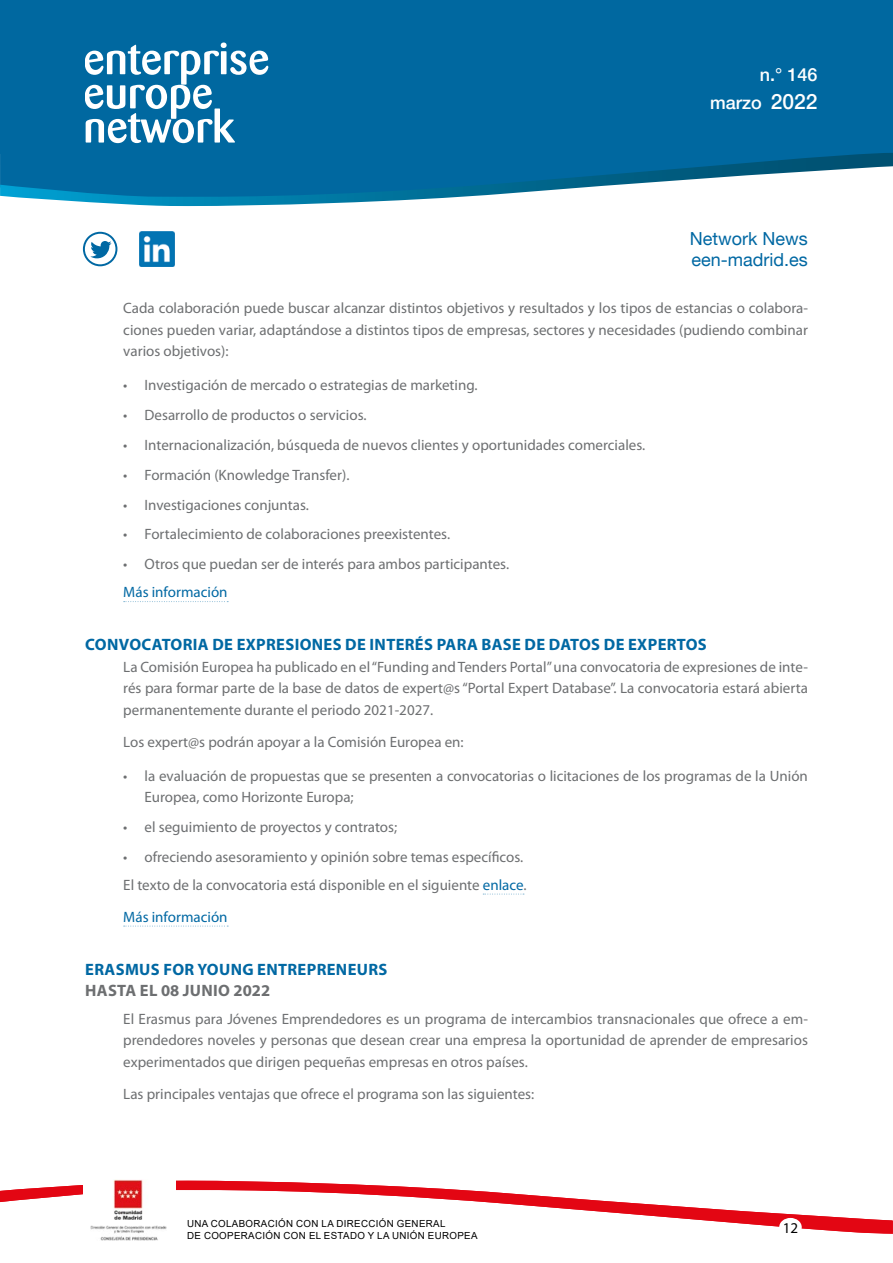
<style>
.page{position:relative;width:893px;height:1263px;background:#fff}
.page>*{position:absolute;margin:0;border:0;box-sizing:border-box;transform-origin:0 0}
.t1{font:18px/21.3px "Helvetica Neue LT";color:#0068a3}
.t2{font:500 18px/28.2px "Helvetica Neue LT";color:#fff;text-align:right}
.LADILLO_02{font:700 16.5px "Myriad Pro";letter-spacing:.02em;color:#0068a3}
.LADILLO_GRIS{font:700 16.5px "Myriad Pro";letter-spacing:.02em;color:#6d6f71}
.TEXTO{font:15px/21.3px "Myriad Pro";color:#6d6f71;text-align:justify}
.TEXTO-2{font:15px "Myriad Pro";color:#0068a3}
.t3{font:15px "Myriad Pro";color:#000}
.t4{font:9.75px/11.7px "Arial";letter-spacing:.035em;color:#000}
.s1{font-size:21px}
.s2{color:#0068a3}
</style>
<div class="page">
<div style="left:0;top:0;width:893px;height:153px;background:#0068a0"></div>
<svg style="left:0;top:153px;width:893px;height:53px"></svg>
<svg style="left:85px;top:43px;width:183px;height:100px"></svg>
<svg style="left:82px;top:231px;width:36px;height:36px"></svg>
<img style="left:139px;top:232px;width:35px;height:34px">
<svg style="left:0;top:1181px;width:892px;height:52px"></svg>
<div style="left:83px;top:1179px;width:93px;height:61px;background:#fff"></div>
<img style="left:91px;top:1179px;width:76px;height:61px">
<div style="left:779px;top:1218px;width:23px;height:18px;background:#fff;border-radius:50%"></div>
<svg style="left:124px;top:601px;width:104px;height:1px"></svg>
<svg style="left:483px;top:894px;width:41px;height:1px"></svg>
<svg style="left:124px;top:926px;width:104px;height:1px"></svg>
<p class="t2" style="left:710px;top:60px;width:109px">n.° 146 marzo <span class="s1">2022</span></p>
<p class="t1" style="left:690px;top:227px;width:119px">Network News een-madrid.es</p>
<p class="TEXTO" style="left:123px;top:297px;width:686px">Cada colaboración puede buscar alcanzar distintos objetivos y resultados y los tipos de estancias o colabora&shy;ciones pueden variar, adaptándose a distintos tipos de empresas, sectores y necesidades (pudiendo combinar varios objetivos):</p>
<p class="TEXTO" style="left:123px;top:374px;width:356px">• Investigación de mercado o estrategias de marketing.</p>
<p class="TEXTO" style="left:123px;top:404px;width:245px">• Desarrollo de productos o servicios.</p>
<p class="TEXTO" style="left:123px;top:434px;width:523px">• Internacionalización, búsqueda de nuevos clientes y oportunidades comerciales.</p>
<p class="TEXTO" style="left:123px;top:464px;width:228px">• Formación (Knowledge Transfer).</p>
<p class="TEXTO" style="left:123px;top:494px;width:187px">• Investigaciones conjuntas.</p>
<p class="TEXTO" style="left:123px;top:524px;width:328px">• Fortalecimiento de colaboraciones preexistentes.</p>
<p class="TEXTO" style="left:123px;top:553px;width:387px">• Otros que puedan ser de interés para ambos participantes.</p>
<p class="TEXTO-2" style="left:123px;top:583px;width:106px">Más información</p>
<p class="LADILLO_02" style="left:85px;top:634px;width:623px">CONVOCATORIA DE EXPRESIONES DE INTERÉS PARA BASE DE DATOS DE EXPERTOS</p>
<p class="TEXTO" style="left:123px;top:656px;width:686px">La Comisión Europea ha publicado en el “Funding and Tenders Portal” una convocatoria de expresiones de inte&shy;rés para formar parte de la base de datos de expert@s “Portal Expert Database”. La convocatoria estará abierta permanentemente durante el periodo 2021-2027.</p>
<p class="TEXTO" style="left:123px;top:731px;width:342px">Los expert@s podrán apoyar a la Comisión Europea en:</p>
<p class="TEXTO" style="left:145px;top:765px;width:665px;text-indent:-21px">• la evaluación de propuestas que se presenten a convocatorias o licitaciones de los programas de la Unión<br>Europea, como Horizonte Europa;</p>
<p class="TEXTO" style="left:123px;top:816px;width:275px">• el seguimiento de proyectos y contratos;</p>
<p class="TEXTO" style="left:123px;top:846px;width:401px">• ofreciendo asesoramiento y opinión sobre temas específicos.</p>
<p class="TEXTO" style="left:123px;top:874px;width:405px">El texto de la convocatoria está disponible en el siguiente <span class="s2">enlace</span>.</p>
<p class="TEXTO-2" style="left:123px;top:907px;width:106px">Más información</p>
<p class="LADILLO_02" style="left:85px;top:958px;width:304px">ERASMUS FOR YOUNG ENTREPRENEURS</p>
<p class="LADILLO_GRIS" style="left:85px;top:980px;width:187px">HASTA EL 08 JUNIO 2022</p>
<p class="TEXTO" style="left:123px;top:1008px;width:686px">El Erasmus para Jóvenes Emprendedores es un programa de intercambios transnacionales que ofrece a em&shy;prendedores noveles y personas que desean crear una empresa la oportunidad de aprender de empresarios experimentados que dirigen pequeñas empresas en otros países.</p>
<p class="TEXTO" style="left:123px;top:1083px;width:413px">Las principales ventajas que ofrece el programa son las siguientes:</p>
<p class="t4" style="left:187px;top:1218px;width:292px">UNA COLABORACIÓN CON LA DIRECCIÓN GENERAL<br>DE COOPERACIÓN CON EL ESTADO Y LA UNIÓN EUROPEA</p>
<p class="t3" style="left:783px;top:1218px;width:17px">12</p>
</div>
